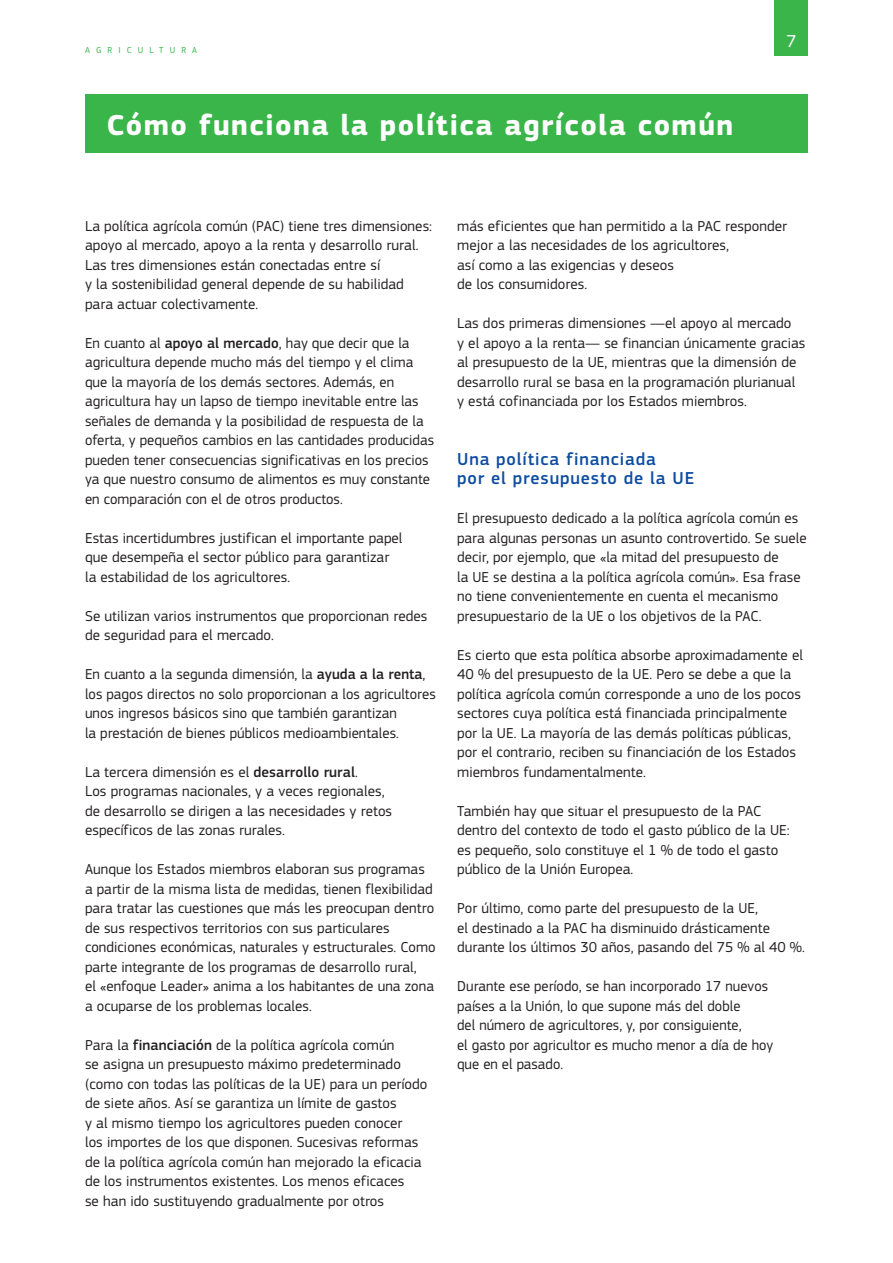
<style>
.page{position:relative;width:893px;height:1263px;background:#fff}
.page>*{position:absolute;margin:0;border:0;box-sizing:border-box;transform-origin:0 0}
.t1{font:700 30px "EC Square Sans Pro";letter-spacing:.05em;color:#fff}
.t2{font:500 18px/19.5px "EC Square Sans Pro";letter-spacing:.05em;color:#0d4da1}
.t3{font:18px "EC Square Sans Pro";color:#fff}
.t4{font:15px/19.5px "EC Square Sans Pro";letter-spacing:.005em;color:#231f20}
.t5{font:9px "EC Square Sans Pro";letter-spacing:.68em;color:#3ab54a}
.s1{font-weight:500}
</style>
<div class="page">
<div style="left:775px;top:0;width:33px;height:55px;background:#3ab54a"></div>
<div style="left:85px;top:94px;width:723px;height:59px;background:#3ab54a"></div>
<p class="t5" style="left:85px;top:45px;width:113px">Agricultura</p>
<h1 class="t1" style="left:106px;top:107px;width:628px">Cómo funciona la política agrícola común</h1>
<p class="t3" style="left:786px;top:30px;width:12px">7</p>
<p class="t4" style="left:85px;top:216px;width:349px">La política agrícola común (PAC) tiene tres dimensiones: apoyo al mercado, apoyo a la renta y desarrollo rural.<br>Las tres dimensiones están conectadas entre sí<br>y la sostenibilidad general depende de su habilidad para actuar colectivamente.</p>
<p class="t4" style="left:85px;top:333px;width:351px">En cuanto al <span class="s1">apoyo al mercado</span>, hay que decir que la agricultura depende mucho más del tiempo y el clima que la mayoría de los demás sectores. Además, en agricultura hay un lapso de tiempo inevitable entre las señales de demanda y la posibilidad de respuesta de la oferta, y pequeños cambios en las cantidades producidas pueden tener consecuencias significativas en los precios ya que nuestro consumo de alimentos es muy constante en comparación con el de otros productos.</p>
<p class="t4" style="left:85px;top:528px;width:319px">Estas incertidumbres justifican el importante papel que desempeña el sector público para garantizar la estabilidad de los agricultores.</p>
<p class="t4" style="left:85px;top:606px;width:344px">Se utilizan varios instrumentos que proporcionan redes de seguridad para el mercado.</p>
<p class="t4" style="left:85px;top:665px;width:352px">En cuanto a la segunda dimensión, la <span class="s1">ayuda a la renta</span>, los pagos directos no solo proporcionan a los agricultores unos ingresos básicos sino que también garantizan<br>la prestación de bienes públicos medioambientales.</p>
<p class="t4" style="left:85px;top:762px;width:309px">La tercera dimensión es el <span class="s1">desarrollo rural</span>.<br>Los programas nacionales, y a veces regionales, de desarrollo se dirigen a las necesidades y retos específicos de las zonas rurales.</p>
<p class="t4" style="left:85px;top:860px;width:352px">Aunque los Estados miembros elaboran sus programas a partir de la misma lista de medidas, tienen flexibilidad para tratar las cuestiones que más les preocupan dentro de sus respectivos territorios con sus particulares condiciones económicas, naturales y estructurales. Como parte integrante de los programas de desarrollo rural,<br>el «enfoque Leader» anima a los habitantes de una zona a ocuparse de los problemas locales.</p>
<p class="t4" style="left:85px;top:1035px;width:344px">Para la <span class="s1">financiación</span> de la política agrícola común<br>se asigna un presupuesto máximo predeterminado (como con todas las políticas de la UE) para un período de siete años. Así se garantiza un límite de gastos<br>y al mismo tiempo los agricultores pueden conocer<br>los importes de los que disponen. Sucesivas reformas de la política agrícola común han mejorado la eficacia de los instrumentos existentes. Los menos eficaces<br>se han ido sustituyendo gradualmente por otros</p>
<p class="t4" style="left:457px;top:216px;width:331px">más eficientes que han permitido a la PAC responder mejor a las necesidades de los agricultores,<br>así como a las exigencias y deseos<br>de los consumidores.</p>
<p class="t4" style="left:457px;top:314px;width:350px">Las dos primeras dimensiones —el apoyo al mercado<br>y el apoyo a la renta— se financian únicamente gracias al presupuesto de la UE, mientras que la dimensión de desarrollo rural se basa en la programación plurianual y está cofinanciada por los Estados miembros.</p>
<p class="t2" style="left:457px;top:449px;width:239px">Una política financiada<br>por el presupuesto de la UE</p>
<p class="t4" style="left:457px;top:509px;width:351px">El presupuesto dedicado a la política agrícola común es para algunas personas un asunto controvertido. Se suele decir, por ejemplo, que «la mitad del presupuesto de<br>la UE se destina a la política agrícola común». Esa frase no tiene convenientemente en cuenta el mecanismo presupuestario de la UE o los objetivos de la PAC.</p>
<p class="t4" style="left:457px;top:645px;width:347px">Es cierto que esta política absorbe aproximadamente el 40 % del presupuesto de la UE. Pero se debe a que la política agrícola común corresponde a uno de los pocos sectores cuya política está financiada principalmente por la UE. La mayoría de las demás políticas públicas, por el contrario, reciben su financiación de los Estados miembros fundamentalmente.</p>
<p class="t4" style="left:457px;top:801px;width:334px">También hay que situar el presupuesto de la PAC dentro del contexto de todo el gasto público de la UE: es pequeño, solo constituye el 1 % de todo el gasto público de la Unión Europea.</p>
<p class="t4" style="left:457px;top:899px;width:349px">Por último, como parte del presupuesto de la UE,<br>el destinado a la PAC ha disminuido drásticamente durante los últimos 30 años, pasando del 75 % al 40 %.</p>
<p class="t4" style="left:457px;top:977px;width:317px">Durante ese período, se han incorporado 17 nuevos países a la Unión, lo que supone más del doble<br>del número de agricultores, y, por consiguiente,<br>el gasto por agricultor es mucho menor a día de hoy que en el pasado.</p>
</div>
